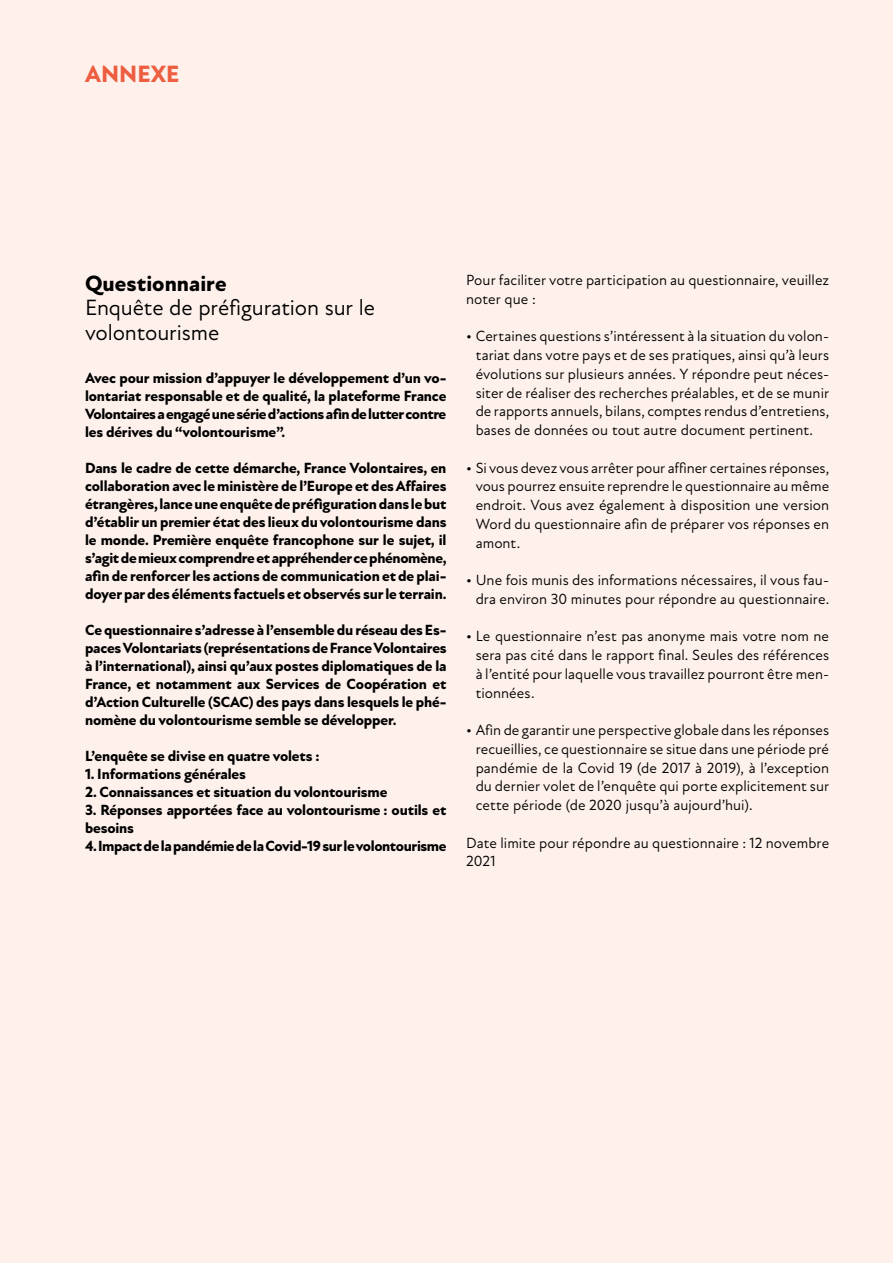
<style>
.page{position:relative;width:893px;height:1263px;background:#fef0eb}
.page>*{position:absolute;margin:0;border:0;box-sizing:border-box;transform-origin:0 0}
.t1{font:800 24px "New Atten";color:#ed5d40}
.t2{font:22.5px/24.8px "New Atten";letter-spacing:-.005em;color:#000}
.t3{font:800 22.5px "New Atten";color:#000}
.t4{font:15px/18.8px "New Atten";letter-spacing:.005em;color:#000;text-align:justify}
.t5{font:800 15px/18px "New Atten";letter-spacing:-.01em;color:#000;text-align:justify}
</style>
<div class="page">
<h1 class="t1" style="left:85px;top:60px;width:96px">ANNEXE</h1>
<h2 class="t3" style="left:85px;top:270px;width:143px">Questionnaire</h2>
<h2 class="t2" style="left:85px;top:296px;width:291px">Enquête de préfiguration sur le volontourisme</h2>
<p class="t5" style="left:85px;top:369px;width:363px">Avec pour mission d’appuyer le développement d’un vo&shy;lontariat responsable et de qualité, la plateforme France Volontaires a engagé une série d’actions afin de lutter contre les dérives du “volontourisme”.</p>
<p class="t5" style="left:85px;top:459px;width:363px">Dans le cadre de cette démarche, France Volontaires, en collaboration avec le ministère de l’Europe et des Affaires étrangères, lance une enquête de préfiguration dans le but d’établir un premier état des lieux du volontourisme dans le monde. Première enquête francophone sur le sujet, il s’agit de mieux comprendre et appréhender ce phénomène, afin de renforcer les actions de communication et de plai&shy;doyer par des éléments factuels et observés sur le terrain.</p>
<p class="t5" style="left:85px;top:621px;width:363px">Ce questionnaire s’adresse à l’ensemble du réseau des Es&shy;paces Volontariats (représentations de France Volontaires à l’international), ainsi qu’aux postes diplomatiques de la France, et notamment aux Services de Coopération et d’Action Culturelle (SCAC) des pays dans lesquels le phé&shy;nomène du volontourisme semble se développer.</p>
<p class="t5" style="left:85px;top:747px;width:236px">L’enquête se divise en quatre volets :</p>
<p class="t5" style="left:85px;top:765px;width:162px">1. Informations générales</p>
<p class="t5" style="left:85px;top:783px;width:304px">2. Connaissances et situation du volontourisme</p>
<p class="t5" style="left:85px;top:801px;width:363px">3. Réponses apportées face au volontourisme : outils et besoins</p>
<p class="t5" style="left:85px;top:837px;width:363px">4. Impact de la pandémie de la Covid-19 sur le volontourisme</p>
<p class="t4" style="left:466px;top:271px;width:365px">Pour faciliter votre participation au questionnaire, veuillez noter que :</p>
<p class="t4" style="left:476px;top:327px;width:355px;text-indent:-10px">• Certaines questions s’intéressent à la situation du volon&shy;tariat dans votre pays et de ses pratiques, ainsi qu’à leurs évolutions sur plusieurs années. Y répondre peut néces&shy;siter de réaliser des recherches préalables, et de se munir de rapports annuels, bilans, comptes rendus d’entretiens, bases de données ou tout autre document pertinent.</p>
<p class="t4" style="left:476px;top:458px;width:355px;text-indent:-10px">• Si vous devez vous arrêter pour affiner certaines réponses, vous pourrez ensuite reprendre le questionnaire au même endroit. Vous avez également à disposition une version Word du questionnaire afin de préparer vos réponses en amont.</p>
<p class="t4" style="left:466px;top:571px;width:365px;text-align:right">• Une fois munis des informations nécessaires, il vous fau&shy;dra environ 30 minutes pour répondre au questionnaire.</p>
<p class="t4" style="left:476px;top:627px;width:355px;text-indent:-10px">• Le questionnaire n’est pas anonyme mais votre nom ne sera pas cité dans le rapport final. Seules des références à l’entité pour laquelle vous travaillez pourront être men&shy;tionnées.</p>
<p class="t4" style="left:476px;top:721px;width:355px;text-indent:-10px">• Afin de garantir une perspective globale dans les réponses recueillies, ce questionnaire se situe dans une période pré pandémie de la Covid 19 (de 2017 à 2019), à l’exception du dernier volet de l’enquête qui porte explicitement sur cette période (de 2020 jusqu’à aujourd’hui).</p>
<p class="t4" style="left:466px;top:833px;width:365px">Date limite pour répondre au questionnaire : 12 novembre<br>2021</p>
</div>
